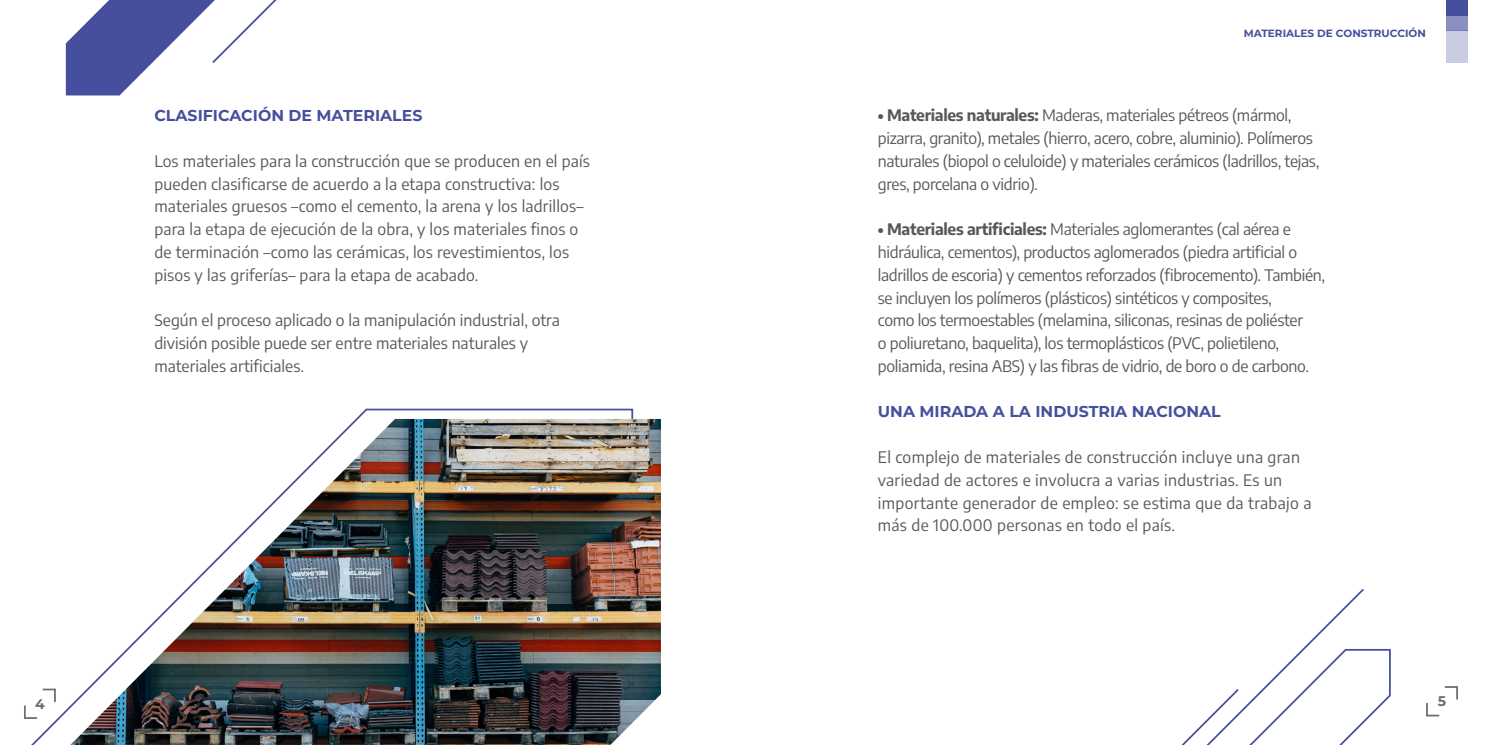
<style>
.page{position:relative;width:1489px;height:745px;background:#fff}
.page>*{position:absolute;margin:0;border:0;box-sizing:border-box;transform-origin:0 0}
.t1{font:15.75px/22.8px "Encode Sans";letter-spacing:-.005em;color:#57585a}
.t2{font:15.75px/22.8px "Encode Sans";letter-spacing:.02em;color:#57585a}
.t3{font:700 15.75px "Montserrat";color:#464f9d}
.t4{font:700 14px "Montserrat";color:#6c6d70}
.t5{font:700 10.5px "Montserrat";color:#464f9d}
.s1{font-weight:700}
</style>
<div class="page">
<div style="left:1446px;top:0;width:21px;height:15px;background:#464f9d"></div>
<div style="left:1446px;top:15px;width:21px;height:16px;background:#8a90c1"></div>
<div style="left:1446px;top:31px;width:21px;height:32px;background:#cacce2"></div>
<svg style="left:1426px;top:703px;width:12px;height:13px"></svg>
<svg style="left:1444px;top:686px;width:13px;height:13px"></svg>
<svg style="left:1365px;top:649px;width:26px;height:73px"></svg>
<svg style="left:66px;top:0;width:211px;height:95px"></svg>
<svg style="left:1182px;top:588px;width:183px;height:156px"></svg>
<svg style="left:24px;top:408px;width:610px;height:336px"></svg>
<img style="left:70px;top:418px;width:591px;height:326px">
<p class="t3" style="left:154px;top:104px;width:269px">CLASIFICACIÓN DE MATERIALES</p>
<p class="t1" style="left:154px;top:149px;width:437px">Los materiales para la construcción que se producen en el país pueden clasificarse de acuerdo a la etapa constructiva: los materiales gruesos –como el cemento, la arena y los ladrillos– para la etapa de ejecución de la obra, y los materiales finos o de terminación –como las cerámicas, los revestimientos, los pisos y las griferías– para la etapa de acabado.</p>
<p class="t1" style="left:154px;top:308px;width:407px">Según el proceso aplicado o la manipulación industrial, otra división posible puede ser entre materiales naturales y materiales artificiales.</p>
<p class="t5" style="left:1243px;top:26px;width:184px">MATERIALES DE CONSTRUCCIÓN</p>
<p class="t1" style="left:877px;top:103px;width:443px"><span class="s1">• Materiales naturales:</span> Maderas, materiales pétreos (mármol, pizarra, granito), metales (hierro, acero, cobre, aluminio). Polímeros naturales (biopol o celuloide) y materiales cerámicos (ladrillos, tejas, gres, porcelana o vidrio).</p>
<p class="t1" style="left:877px;top:217px;width:449px"><span class="s1">• Materiales artificiales:</span> Materiales aglomerantes (cal aérea e hidráulica, cementos), productos aglomerados (piedra artificial o ladrillos de escoria) y cementos reforzados (fibrocemento). También, se incluyen los polímeros (plásticos) sintéticos y composites,<br>como los termoestables (melamina, siliconas, resinas de poliéster<br>o poliuretano, baquelita), los termoplásticos (PVC, polietileno, poliamida, resina ABS) y las fibras de vidrio, de boro o de carbono.</p>
<p class="t3" style="left:877px;top:400px;width:344px">UNA MIRADA A LA INDUSTRIA NACIONAL</p>
<p class="t2" style="left:877px;top:444px;width:435px">El complejo de materiales de construcción incluye una gran variedad de actores e involucra a varias industrias. Es un importante generador de empleo: se estima que da trabajo a más de 100.000 personas en todo el país.</p>
<p class="t4" style="left:35px;top:693px;width:11px">4</p>
<p class="t4" style="left:1437px;top:690px;width:10px">5</p>
</div>
